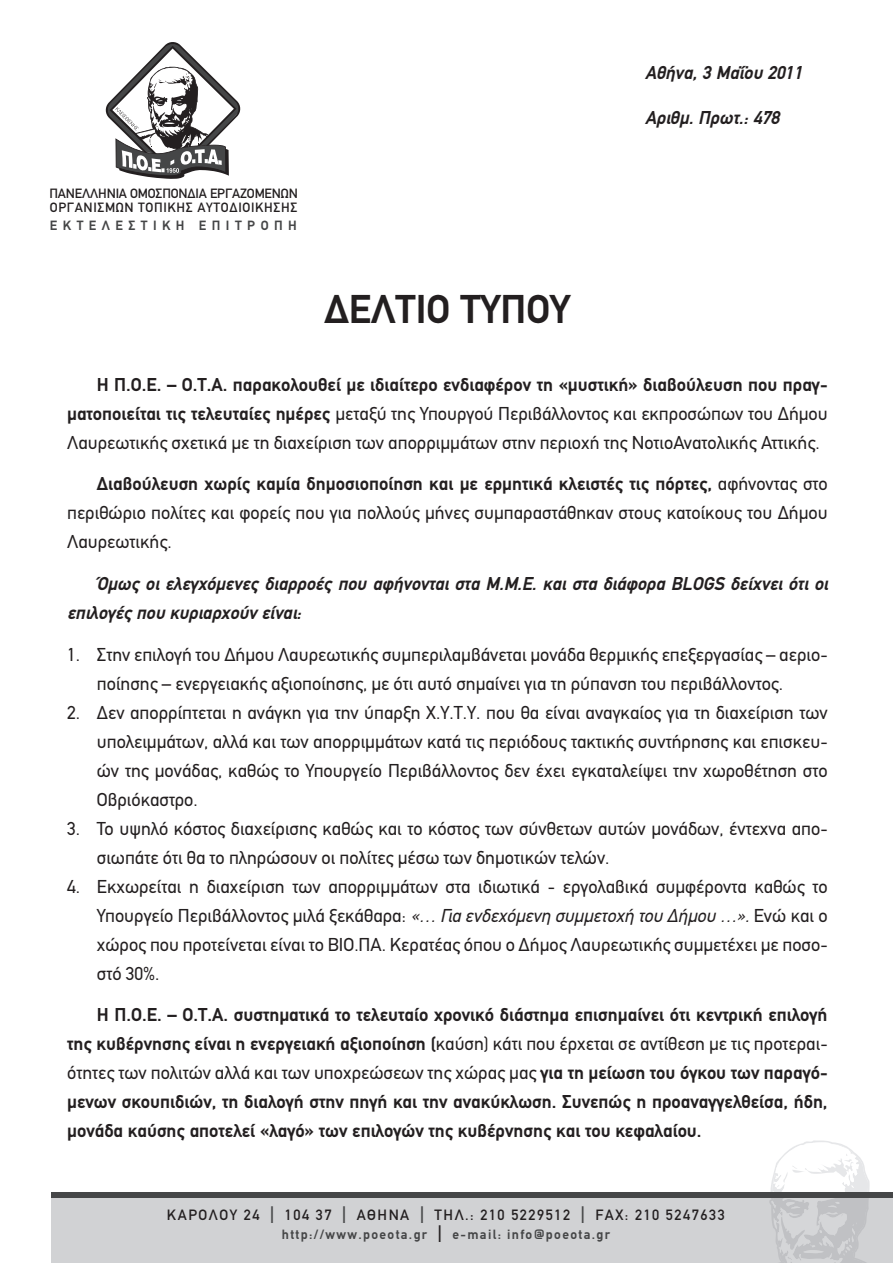
<style>
.page{position:relative;width:893px;height:1263px;background:#fff}
.page>*{position:absolute;margin:0;border:0;box-sizing:border-box;transform-origin:0 0}
.t1{font:700 40.5px "PF Din Text";color:#231f20}
.List_Paragraph{font:18.75px/29px "PF Din Text";color:#231f20;text-align:justify}
.t2{font:700 18.75px/29px "PF Din Text";color:#231f20;text-align:justify}
.t3{font:italic 700 18.75px/29px "PF Din Text";color:#231f20}
.t4{font:500 15px "PF Din Text";letter-spacing:.1em;color:#231f20}
.t5{font:500 13.5px/14.2px "PF Din Text";letter-spacing:-.01em;color:#231f20}
.t6{font:700 13.5px "PF Din Text";letter-spacing:.1em;color:#454647}
.t7{font:700 13.5px "PF Din Text";letter-spacing:.405em;color:#454647}
.s1{font-weight:700}
.s2{font-style:italic}
.s3{font-weight:400}
.s4{font-weight:300;font-size:24px;color:#454647}
.s5{font-weight:300;font-size:24px;color:#231f20}
</style>
<div class="page">
<div style="left:51px;top:1196px;width:842px;height:67px;background:#d1d2d4"></div>
<svg style="left:769px;top:1140px;width:101px;height:123px"></svg>
<svg style="left:105px;top:42px;width:136px;height:137px"></svg>
<div style="left:51px;top:1192px;width:842px;height:6px;background:#454647"></div>
<p class="t5" style="left:49px;top:186px;width:250px">ΠΑΝΕΛΛΗΝΙΑ ΟΜΟΣΠΟΝ∆ΙΑ ΕΡΓΑΖΟΜΕΝΩΝ<br>ΟΡΓΑΝΙΣΜΩΝ ΤΟΠΙΚΗΣ ΑΥΤΟ∆ΙΟΙΚΗΣΗΣ</p>
<p class="t7" style="left:50px;top:217px;width:248px">ΕΚΤΕΛΕΣΤΙΚΗ ΕΠΙΤΡΟΠΗ</p>
<p class="t1" style="left:325px;top:286px;width:247px">ΔΕΛΤΙΟ ΤΥΠΟΥ</p>
<p class="t3" style="left:645px;top:58px;width:159px">Αθήνα, 3 Mαΐου 2011</p>
<p class="t3" style="left:645px;top:103px;width:136px">Αριθμ. Πρωτ.: 478</p>
<p class="List_Paragraph" style="left:67px;top:370px;width:762px;text-indent:30px"><span class="s1">Η Π.Ο.Ε. – Ο.Τ.Α. παρακολουθεί με ιδιαίτερο ενδιαφέρον τη «μυστική» διαβούλευση που πραγ&shy;ματοποιείται τις τελευταίες ημέρες</span> μεταξύ της Υπουργού Περιβάλλοντος και εκπροσώπων του Δήμου Λαυρεωτικής σχετικά με τη διαχείριση των απορριμμάτων στην περιοχή της ΝοτιοΑνατολικής Αττικής.</p>
<p class="List_Paragraph" style="left:67px;top:469px;width:762px;text-indent:30px"><span class="s1">Διαβούλευση χωρίς καμία δημοσιοποίηση και με ερμητικά κλειστές τις πόρτες,</span> αφήνοντας στο περιθώριο πολίτες και φορείς που για πολλούς μήνες συμπαραστάθηκαν στους κατοίκους του Δήμου Λαυρεωτικής.</p>
<p class="t3" style="left:67px;top:569px;width:762px;text-indent:30px">Όμως οι ελεγχόμενες διαρροές που αφήνονται στα Μ.Μ.Ε. και στα διάφορα BLOGS δείχνει ότι οι επιλογές που κυριαρχούν είναι:</p>
<p class="List_Paragraph" style="left:97px;top:640px;width:732px;text-indent:-30px">1. Στην επιλογή του Δήμου Λαυρεωτικής συμπεριλαμβάνεται μονάδα θερμικής επεξεργασίας – αεριο&shy;ποίησης – ενεργειακής αξιοποίησης, με ότι αυτό σημαίνει για τη ρύπανση του περιβάλλοντος.</p>
<p class="List_Paragraph" style="left:97px;top:698px;width:732px;text-indent:-30px">2. Δεν απορρίπτεται η ανάγκη για την ύπαρξη Χ.Υ.Τ.Υ. που θα είναι αναγκαίος για τη διαχείριση των υπολειμμάτων, αλλά και των απορριμμάτων κατά τις περιόδους τακτικής συντήρησης και επισκευ&shy;ών της μονάδας, καθώς το Υπουργείο Περιβάλλοντος δεν έχει εγκαταλείψει την χωροθέτηση στο Οβριόκαστρο.</p>
<p class="List_Paragraph" style="left:97px;top:814px;width:732px;text-indent:-30px">3. Το υψηλό κόστος διαχείρισης καθώς και το κόστος των σύνθετων αυτών μονάδων, έντεχνα απο&shy;σιωπάτε ότι θα το πληρώσουν οι πολίτες μέσω των δημοτικών τελών.</p>
<p class="List_Paragraph" style="left:97px;top:872px;width:732px;text-indent:-30px">4. Εκχωρείται η διαχείριση των απορριμμάτων στα ιδιωτικά - εργολαβικά συμφέροντα καθώς το Υπουργείο Περιβάλλοντος μιλά ξεκάθαρα: <span class="s2">«… Για ενδεχόμενη συμμετοχή του Δήμου …».</span> Ενώ και ο χώρος που προτείνεται είναι το ΒΙΟ.ΠΑ. Κερατέας όπου ο Δήμος Λαυρεωτικής συμμετέχει με ποσο&shy;στό 30%.</p>
<p class="t2" style="left:67px;top:1000px;width:762px;text-indent:30px">Η Π.Ο.Ε. – Ο.Τ.Α. συστηματικά το τελευταίο χρονικό διάστημα επισημαίνει ότι κεντρική επιλογή της κυβέρνησης είναι η ενεργειακή αξιοποίηση (<span class="s3">καύση) κάτι που έρχεται σε αντίθεση με τις προτεραι&shy;ότητες των πολιτών αλλά και των υποχρεώσεων της χώρας μας</span> για τη μείωση του όγκου των παραγό&shy;μενων σκουπιδιών, τη διαλογή στην πηγή και την ανακύκλωση. Συνεπώς η προαναγγελθείσα, ήδη, μονάδα καύσης αποτελεί «λαγό» των επιλογών της κυβέρνησης και του κεφαλαίου.</p>
<p class="t4" style="left:167px;top:1206px;width:559px">ΚΑΡΟΛΟΥ 24 <span class="s4">I</span> 104 37 <span class="s4">I</span> ΑΘΗΝΑ <span class="s4">I</span> ΤΗΛ.: 210 5229512 <span class="s4">I</span> FAX: 210 5247633</p>
<p class="t6" style="left:282px;top:1226px;width:330px">http://www.poeota.gr <span class="s5">I</span> e-mail: info@poeota.gr</p>
</div>
